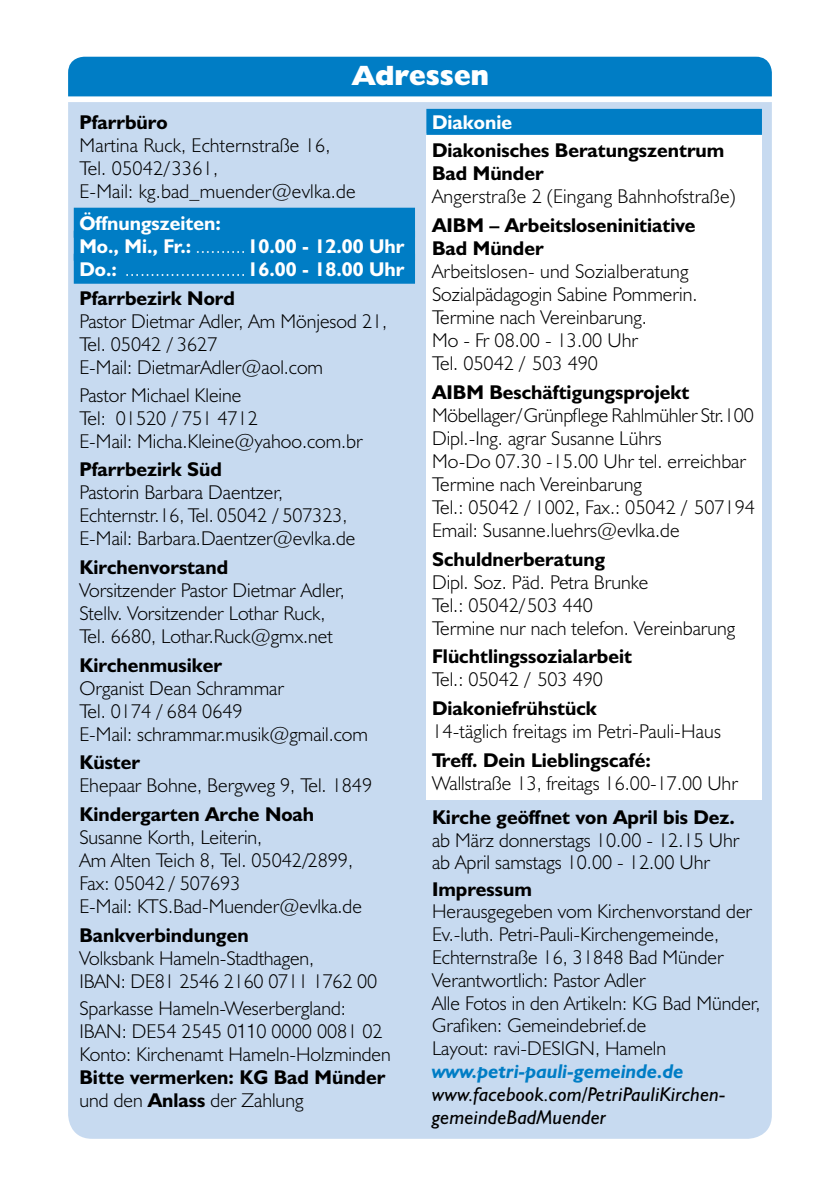
<style>
.page{position:relative;width:840px;height:1191px;background:#fff}
.page>*{position:absolute;margin:0;border:0;box-sizing:border-box;transform-origin:0 0}
.t1{font:800 28px "Humanist 521 BT";color:#fff}
.t2{font:300 20px/23px "Humanist 521 BT";color:#000}
.t3{font:700 20px/23px "Humanist 521 BT";color:#000}
.t4{font:700 20px/23px "Humanist 521 BT";color:#fff}
.t5{font:italic 20px/22.8px "Humanist 521 BT";letter-spacing:.01em;color:#000}
.t6{font:italic 700 20px "Humanist 521 BT";color:#007dc5}
.s1{font-weight:300}
.s2{font-family:"Helvetica Neue LT";font-stretch:condensed}
</style>
<div class="page">
<div style="left:68px;top:57px;width:703px;height:39px;background:#007dc5"></div>
<div style="left:68px;top:102px;width:703px;height:1036px;background:#c7daf0"></div>
<div style="left:426px;top:133px;width:335px;height:666px;background:#fff"></div>
<div style="left:74px;top:208px;width:341px;height:30px;background:#007dc5"></div>
<div style="left:74px;top:231px;width:341px;height:30px;background:#007dc5"></div>
<div style="left:74px;top:254px;width:341px;height:30px;background:#007dc5"></div>
<div style="left:426px;top:109px;width:335px;height:26px;background:#007dc5"></div>
<h1 class="t1" style="left:352px;top:58px;width:138px">Adressen</h1>
<p class="t3" style="left:79px;top:110px;width:90px">Pfarrbüro</p>
<p class="t2" style="left:79px;top:133px;width:278px">Martina Ruck, Echternstraße 16,<br>Tel. 05042/ 3361,<br>E-Mail: kg.bad_muender@evlka.de</p>
<p class="t4" style="left:79px;top:212px;width:326px">Öffnungszeiten:<br>Mo., Mi., Fr.: <span class="s1">..........</span>10.00 - 12.00 Uhr<br>Do.: <span class="s1">........................</span>16.00 - 18.00 Uhr</p>
<p class="t3" style="left:79px;top:286px;width:157px">Pfarrbezirk Nord</p>
<p class="t2" style="left:79px;top:309px;width:309px">Pastor Dietmar Adler, Am Mönjesod 21,<br>Tel. 05042 / 3627<br>E-Mail: DietmarAdler@aol.com</p>
<p class="t2" style="left:79px;top:383px;width:284px">Pastor Michael Kleine<br>Tel: 01520 / 751 4712<br>E-Mail: Micha.Kleine@yahoo.com.br</p>
<p class="t3" style="left:79px;top:457px;width:144px">Pfarrbezirk Süd</p>
<p class="t2" style="left:79px;top:480px;width:277px">Pastorin Barbara Daentzer,<br>Echternstr.16, Tel. 05042 / 507323,<br>E-Mail: Barbara.Daentzer@evlka.de</p>
<p class="t3" style="left:79px;top:555px;width:150px">Kirchenvorstand</p>
<p class="t2" style="left:79px;top:578px;width:267px">Vorsitzender Pastor Dietmar Adler,<br>Stellv. Vorsitzender Lothar Ruck,<br>Tel. 6680, Lothar.Ruck@gmx.net</p>
<p class="t3" style="left:79px;top:653px;width:144px">Kirchenmusiker</p>
<p class="t2" style="left:79px;top:676px;width:290px">Organist Dean Schrammar<br>Tel. 0174 / 684 0649<br>E-Mail: schrammar.musik@gmail.com</p>
<p class="t3" style="left:79px;top:750px;width:62px">Küster</p>
<p class="t2" style="left:79px;top:773px;width:294px">Ehepaar Bohne, Bergweg 9, Tel. 1849</p>
<p class="t3" style="left:79px;top:802px;width:236px">Kindergarten Arche Noah</p>
<p class="t2" style="left:79px;top:825px;width:284px">Susanne Korth, Leiterin,<br>Am Alten Teich 8, Tel. 05042/2899,<br>Fax: 05042 / 507693<br>E-Mail: KTS.Bad-Muender@evlka.de</p>
<p class="t3" style="left:79px;top:923px;width:171px">Bankverbindungen</p>
<p class="t2" style="left:79px;top:946px;width:299px">Volksbank Hameln-Stadthagen,<br>IBAN: DE81 2546 2160 0711 1762 00</p>
<p class="t2" style="left:79px;top:996px;width:313px">Sparkasse Hameln-Weserbergland:<br>IBAN: DE54 2545 0<span class="s2">11</span>0 0000 0081 02<br>Konto: Kirchenamt Hameln-Holzminden</p>
<p class="t3" style="left:79px;top:1064px;width:307px;line-height:23.6px">Bitte vermerken: KG Bad Münder <span class="s1">und den</span> Anlass <span class="s1">der Zahlung</span></p>
<p class="t4" style="left:432px;top:110px;width:81px">Diakonie</p>
<p class="t3" style="left:432px;top:139px;width:294px">Diakonisches Beratungszentrum<br>Bad Münder</p>
<p class="t2" style="left:432px;top:185px;width:305px">Angerstraße 2 (Eingang Bahnhofstraße)</p>
<p class="t3" style="left:432px;top:213px;width:265px">AIBM – Arbeitsloseninitiative<br>Bad Münder</p>
<p class="t2" style="left:432px;top:259px;width:267px">Arbeitslosen- und Sozialberatung<br>Sozialpädagogin Sabine Pommerin.<br>Termine nach Vereinbarung.<br>Mo - Fr 08.00 - 13.00 Uhr<br>Tel. 05042 / 503 490</p>
<p class="t3" style="left:432px;top:380px;width:259px">AIBM Beschäftigungsprojekt</p>
<p class="t2" style="left:432px;top:403px;width:324px">Möbellager/Grünpflege Rahlmühler Str.100<br>Dipl.-Ing. agrar Susanne Lührs<br>Mo-Do 07.30 -15.00 Uhr tel. erreichbar Termine nach Vereinbarung<br>Tel.: 05042 / 1002, Fax.: 05042 / 507194<br>Email: Susanne.luehrs@evlka.de</p>
<p class="t3" style="left:432px;top:547px;width:174px">Schuldnerberatung</p>
<p class="t2" style="left:432px;top:570px;width:304px">Dipl. Soz. Päd. Petra Brunke<br>Tel.: 05042/ 503 440<br>Termine nur nach telefon. Vereinbarung</p>
<p class="t3" style="left:432px;top:644px;width:201px">Flüchtlingssozialarbeit</p>
<p class="t2" style="left:432px;top:667px;width:172px">Tel.: 05042 / 503 490</p>
<p class="t3" style="left:432px;top:696px;width:166px">Diakoniefrühstück</p>
<p class="t2" style="left:432px;top:719px;width:290px">14-täglich freitags im Petri-Pauli-Haus</p>
<p class="t3" style="left:432px;top:748px;width:220px">Treff. Dein Lieblingscafé:</p>
<p class="t2" style="left:432px;top:771px;width:307px">Wallstraße 13, freitags 16.00-17.00 Uhr</p>
<p class="t3" style="left:432px;top:805px;width:304px">Kirche geöffnet von April bis Dez.</p>
<p class="t2" style="left:432px;top:828px;width:309px">ab März donnerstags 10.00 - 12.15 Uhr ab April samstags 10.00 - 12.00 Uhr</p>
<p class="t3" style="left:432px;top:876px;width:101px">Impressum</p>
<p class="t2" style="left:432px;top:899px;width:330px">Herausgegeben vom Kirchenvorstand der Ev.-luth. Petri-Pauli-Kirchengemeinde, Echternstraße 16, 31848 Bad Münder Verantwortlich: Pastor Adler<br>Alle Fotos in den Artikeln: KG Bad Münder, Grafiken: Gemeindebrief.de<br>Layout: ravi-DESIGN, Hameln</p>
<p class="t6" style="left:432px;top:1058px;width:253px">www.petri-pauli-gemeinde.de</p>
<p class="t5" style="left:432px;top:1082px;width:295px">www.facebook.com/PetriPauliKirchen&shy;gemeindeBadMuender</p>
</div>
